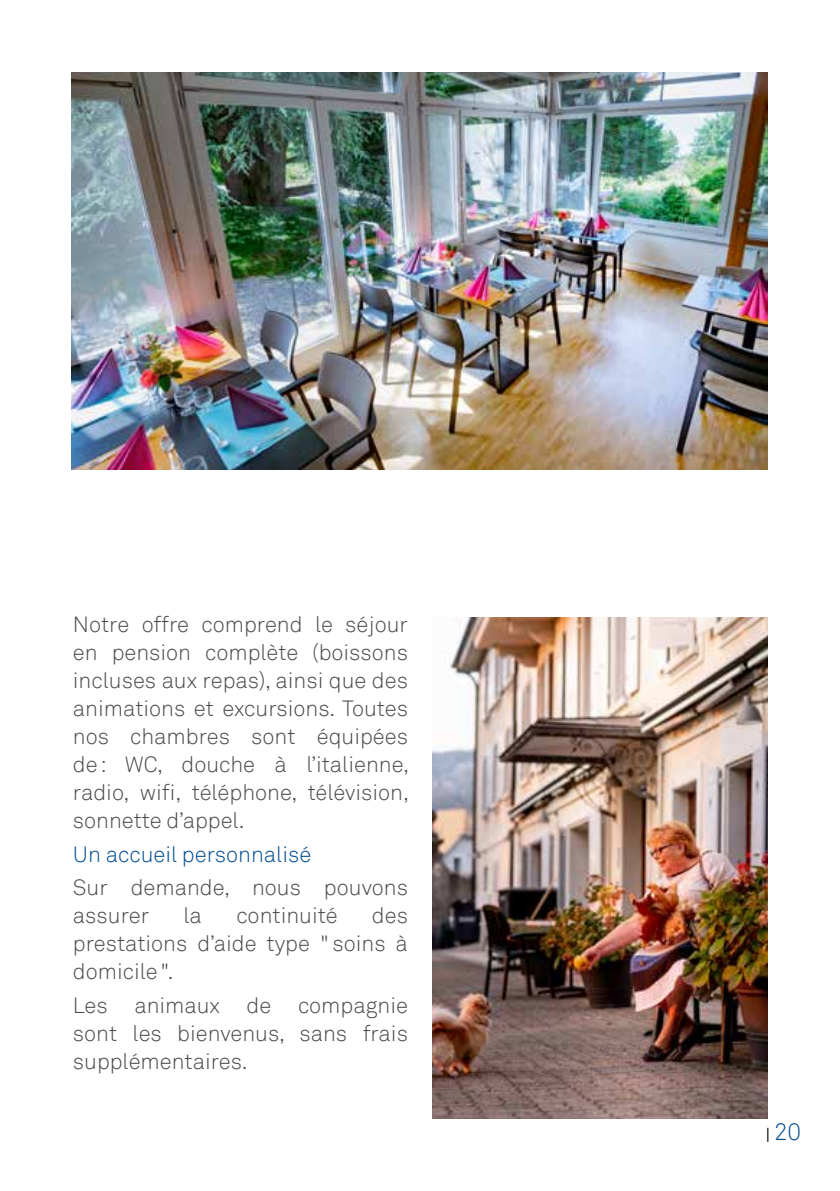
<style>
.page{position:relative;width:840px;height:1191px;background:#fff}
.page>*{position:absolute;margin:0;border:0;box-sizing:border-box;transform-origin:0 0}
.t1{font:300 24px "Akkurat";color:#004c90}
.t2{font:300 22px/28px "Akkurat";color:#4a4a49;text-align:justify}
.t3{font:300 22px "Akkurat";color:#004c90}
.s1{font-family:"Akkurat Pro";font-weight:400;font-size:16px;color:#000}
</style>
<div class="page">
<img style="left:71px;top:72px;width:696px;height:397px">
<img style="left:432px;top:617px;width:334px;height:501px">
<p class="t2" style="left:73px;top:611px;width:337px">Notre offre comprend le séjour en pension complète (boissons incluses aux repas), ainsi que des animations et excursions. Toutes nos chambres sont équipées de: WC, douche à l’italienne, radio, wifi, téléphone, télévision, sonnette d’appel.</p>
<p class="t3" style="left:73px;top:841px;width:240px">Un accueil personnalisé</p>
<p class="t2" style="left:73px;top:874px;width:336px">Sur demande, nous pouvons assurer</p>
<p class="t2" style="left:73px;top:902px;width:336px;text-indent:299px">des prestations d’aide type "soins à domicile".</p>
<p class="t2" style="left:73px;top:992px;width:336px">Les animaux de compagnie sont les bienvenus, sans frais supplémentaires.</p>
<p class="t2" style="left:183px;top:902px;width:20px">la</p>
<p class="t2" style="left:236px;top:902px;width:103px">continuité</p>
<p class="t1" style="left:765px;top:1117px;width:37px"><span class="s1">|</span> 20</p>
</div>
